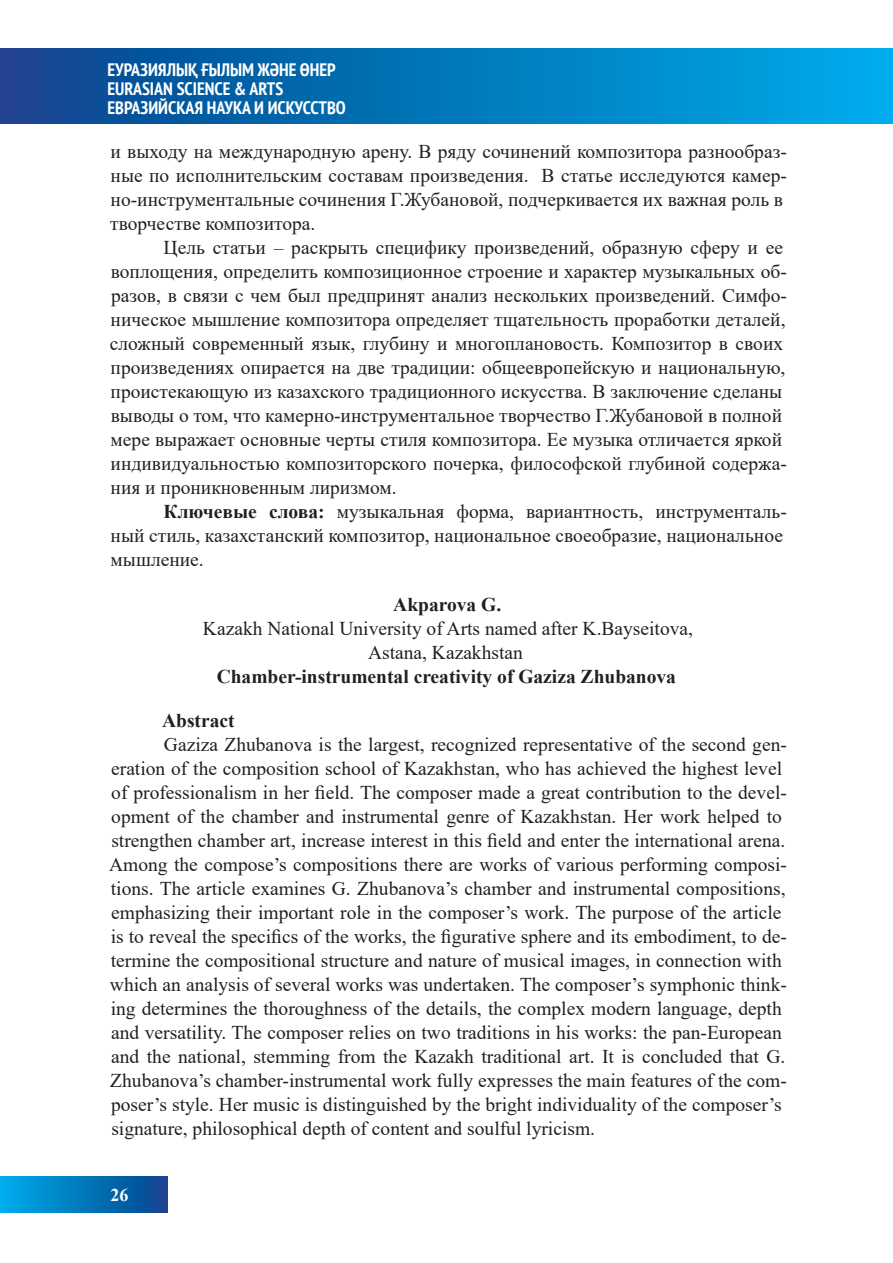
<style>
.page{position:relative;width:893px;height:1263px;background:#fff}
.page>*{position:absolute;margin:0;border:0;box-sizing:border-box;transform-origin:0 0}
.t1{font:19.5px/24px "Times New Roman";color:#231f20}
.t2{font:700 19.5px "Times New Roman";color:#231f20}
.t3{font:700 condensed 18px/18.9px "PT Sans";color:#fff}
.t4{font:700 18px "Times New Roman";color:#fff}
.s1{font-weight:700}
</style>
<div class="page">
<svg style="left:1px;top:1176px;width:167px;height:37px;background:#0377bb"></svg>
<svg style="left:0;top:49px;width:893px;height:74px;background:#0377bb"></svg>
<p class="t3" style="left:108px;top:60px;width:240px">ЕУРАЗИЯЛЫҚ ҒЫЛЫМ ЖӘНЕ ӨНЕР<br>EURASIAN SCIENCE &amp; ARTS<br>ЕВРАЗИЙСКАЯ НАУКА И ИСКУССТВО</p>
<p class="t1" style="left:110px;top:139px;width:678px">и выходу на международную арену. В ряду сочинений композитора разнообраз&shy;ные по исполнительским составам произведения. В статье исследуются камер&shy;но-инструментальные сочинения Г.Жубановой, подчеркивается их важная роль в творчестве композитора.</p>
<p class="t1" style="left:110px;top:235px;width:678px;text-indent:54px">Цель статьи – раскрыть специфику произведений, образную сферу и ее воплощения, определить композиционное строение и характер музыкальных об&shy;разов, в связи с чем был предпринят анализ нескольких произведений. Симфо&shy;ническое мышление композитора определяет тщательность проработки деталей, сложный современный язык, глубину и многоплановость. Композитор в своих произведениях опирается на две традиции: общеевропейскую и национальную, проистекающую из казахского традиционного искусства. В заключение сделаны выводы о том, что камерно-инструментальное творчество Г.Жубановой в полной мере выражает основные черты стиля композитора. Ее музыка отличается яркой индивидуальностью композиторского почерка, философской глубиной содержа&shy;ния и проникновенным лиризмом.</p>
<p class="t1" style="left:111px;top:499px;width:678px;text-indent:53px"><span class="s1">Ключевые слова:</span> музыкальная форма, вариантность, инструменталь&shy;ный стиль, казахстанский композитор, национальное своеобразие, национальное мышление.</p>
<p class="t2" style="left:393px;top:590px;width:109px">Akparova G.</p>
<p class="t1" style="left:203px;top:615px;width:492px">Kazakh National University of Arts named after K.Bayseitova,</p>
<p class="t1" style="left:368px;top:639px;width:156px">Astana, Kazakhstan</p>
<p class="t2" style="left:217px;top:662px;width:461px">Chamber-instrumental creativity of Gaziza Zhubanova</p>
<p class="t2" style="left:162px;top:706px;width:74px">Abstract</p>
<p class="t1" style="left:109px;top:732px;width:679px;text-indent:55px">Gaziza Zhubanova is the largest, recognized representative of the second gen&shy;eration of the composition school of Kazakhstan, who has achieved the highest level of professionalism in her field. The composer made a great contribution to the devel&shy;opment of the chamber and instrumental genre of Kazakhstan. Her work helped to strengthen chamber art, increase interest in this field and enter the international arena.<br>Among the compose’s compositions there are works of various performing composi&shy;tions. The article examines G. Zhubanova’s chamber and instrumental compositions, emphasizing their important role in the composer’s work. The purpose of the article is to reveal the specifics of the works, the figurative sphere and its embodiment, to de&shy;termine the compositional structure and nature of musical images, in connection with which an analysis of several works was undertaken. The composer’s symphonic think&shy;ing determines the thoroughness of the details, the complex modern language, depth and versatility. The composer relies on two traditions in his works: the pan-European and the national, stemming from the Kazakh traditional art. It is concluded that G.<br>Zhubanova’s chamber-instrumental work fully expresses the main features of the com&shy;poser’s style. Her music is distinguished by the bright individuality of the composer’s signature, philosophical depth of content and soulful lyricism.</p>
<p class="t4" style="left:111px;top:1182px;width:19px">26</p>
</div>
